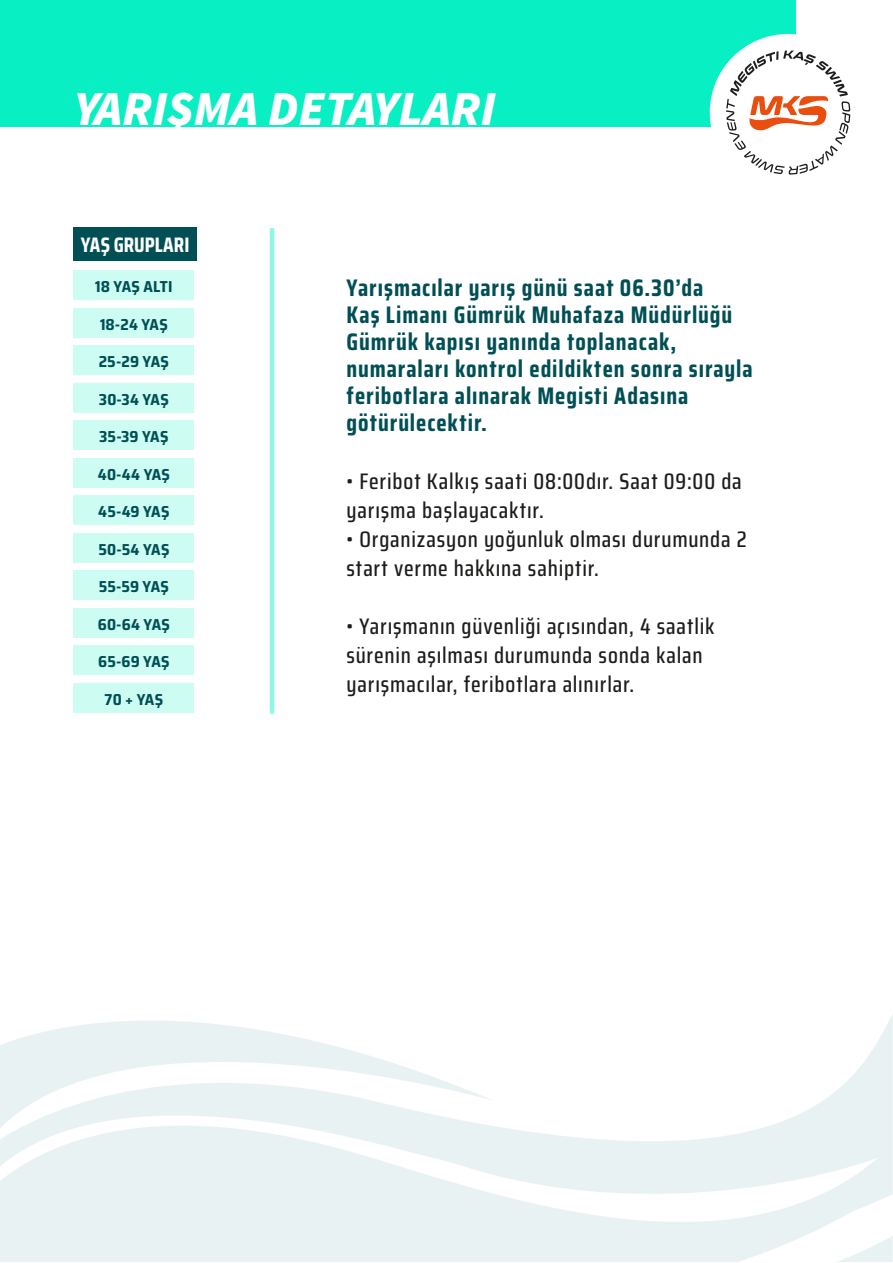
<style>
.page{position:relative;width:893px;height:1263px;background:#fff}
.page>*{position:absolute;margin:0;border:0;box-sizing:border-box;transform-origin:0 0}
.t1{font:italic 900 49.05px "Source Sans Pro";color:#fff}
.t2{font:700 24px/27px "Saira Condensed";letter-spacing:.04em;color:#004f55}
.t3{font:500 22.5px/29px "Saira Condensed";letter-spacing:.035em;color:#1d1d1b}
.t4{font:700 21px "Saira Condensed";color:#fff}
.t5{font:700 semi-condensed 15.9px "Saira";letter-spacing:.01em;color:#004f55}
</style>
<div class="page">
<div style="left:0;top:0;width:796px;height:126px;background:#07efc3"></div>
<div style="left:710px;top:34px;width:157px;height:157px;background:#fff;border-radius:50%"></div>
<svg style="left:726px;top:51px;width:124px;height:124px"></svg>
<div style="left:73px;top:308px;width:120px;height:30px;background:#cdfcf3"></div>
<div style="left:73px;top:458px;width:120px;height:30px;background:#cdfcf3"></div>
<div style="left:73px;top:345px;width:120px;height:30px;background:#cdfcf3"></div>
<div style="left:73px;top:495px;width:120px;height:30px;background:#cdfcf3"></div>
<div style="left:73px;top:383px;width:120px;height:30px;background:#cdfcf3"></div>
<div style="left:73px;top:533px;width:120px;height:30px;background:#cdfcf3"></div>
<div style="left:73px;top:420px;width:120px;height:30px;background:#cdfcf3"></div>
<div style="left:73px;top:570px;width:120px;height:30px;background:#cdfcf3"></div>
<div style="left:73px;top:608px;width:120px;height:30px;background:#cdfcf3"></div>
<div style="left:73px;top:646px;width:120px;height:29px;background:#cdfcf3"></div>
<div style="left:73px;top:683px;width:120px;height:30px;background:#cdfcf3"></div>
<div style="left:73px;top:228px;width:124px;height:33px;background:#004f55"></div>
<div style="left:73px;top:270px;width:120px;height:30px;background:#cdfcf3"></div>
<hr style="left:270px;top:228px;width:4px;height:486px;background:#90f7e4">
<svg style="left:0;top:1014px;width:893px;height:248px;fill:#e8f2f3"></svg>
<h1 class="t1" style="left:74px;top:75px;width:424px">YARIŞMA DETAYLARI</h1>
<p class="t4" style="left:81px;top:229px;width:110px">YAŞ GRUPLARI</p>
<p class="t5" style="left:95px;top:274px;width:79px">18 YAŞ ALTI</p>
<p class="t5" style="left:100px;top:311px;width:69px">18-24 YAŞ</p>
<p class="t5" style="left:99px;top:349px;width:72px">25-29 YAŞ</p>
<p class="t5" style="left:99px;top:386px;width:71px">30-34 YAŞ</p>
<p class="t5" style="left:99px;top:424px;width:71px">35-39 YAŞ</p>
<p class="t5" style="left:98px;top:461px;width:74px">40-44 YAŞ</p>
<p class="t5" style="left:98px;top:499px;width:73px">45-49 YAŞ</p>
<p class="t5" style="left:98px;top:536px;width:72px">50-54 YAŞ</p>
<p class="t5" style="left:99px;top:574px;width:72px">55-59 YAŞ</p>
<p class="t5" style="left:98px;top:611px;width:74px">60-64 YAŞ</p>
<p class="t5" style="left:98px;top:649px;width:73px">65-69 YAŞ</p>
<p class="t5" style="left:105px;top:686px;width:60px">70 + YAŞ</p>
<p class="t2" style="left:346px;top:274px;width:408px">Yarışmacılar yarış günü saat 06.30’da<br>Kaş Limanı Gümrük Muhafaza Müdürlüğü Gümrük kapısı yanında toplanacak, numaraları kontrol edildikten sonra sırayla feribotlara alınarak Megisti Adasına götürülecektir.</p>
<p class="t3" style="left:346px;top:467px;width:397px">• Feribot Kalkış saati 08:00dır. Saat 09:00 da yarışma başlayacaktır.</p>
<p class="t3" style="left:346px;top:525px;width:402px">• Organizasyon yoğunluk olması durumunda 2 start verme hakkına sahiptir.</p>
<p class="t3" style="left:346px;top:611px;width:369px">• Yarışmanın güvenliği açısından, 4 saatlik sürenin aşılması durumunda sonda kalan yarışmacılar, feribotlara alınırlar.</p>
</div>
